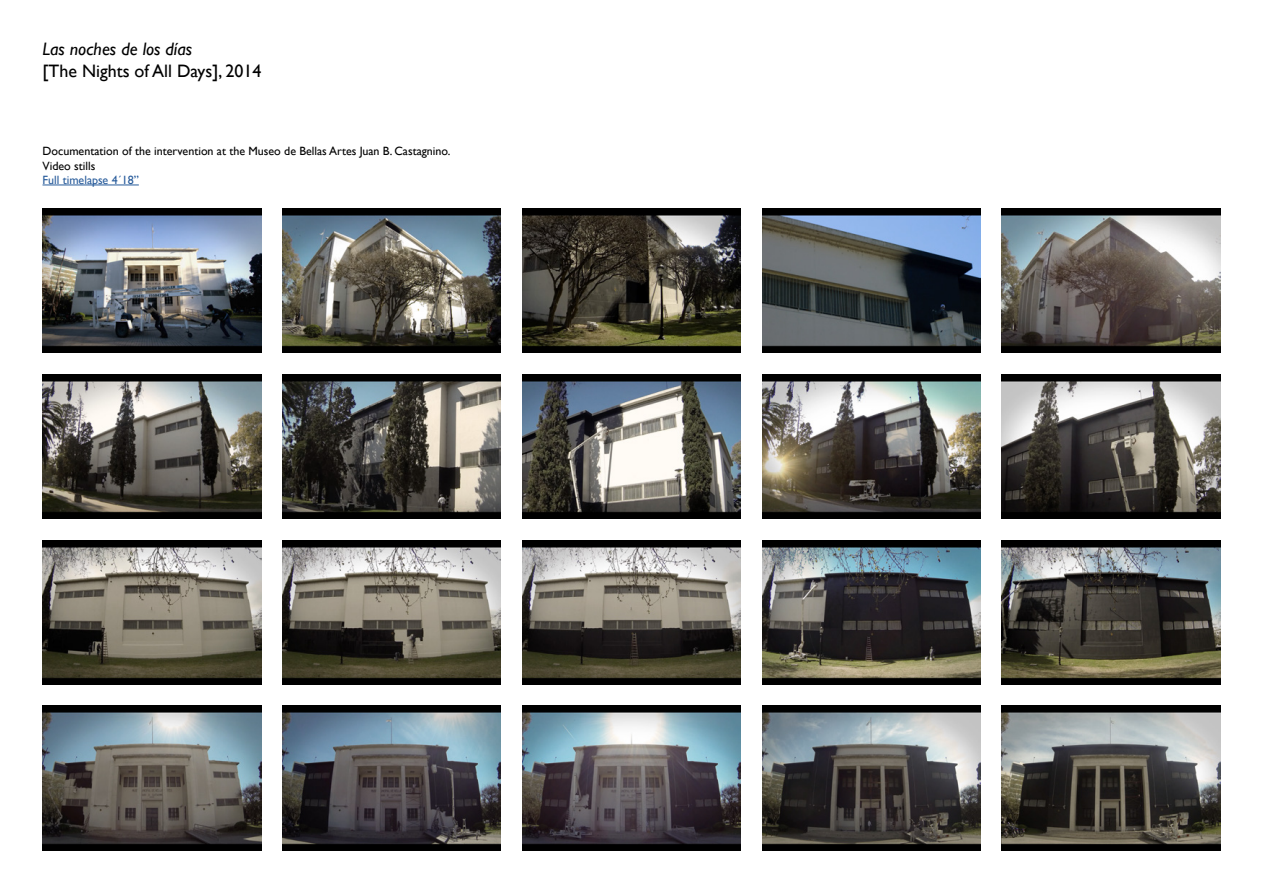
<style>
.page{position:relative;width:1263px;height:893px;background:#fff}
.page>*{position:absolute;margin:0;border:0;box-sizing:border-box;transform-origin:0 0}
.t1{font:18px "Gill Sans";color:#000}
.t2{font:italic 18px "Gill Sans";color:#000}
.t3{font:12px/14.5px "Gill Sans";color:#000}
.t4{font:12px "Gill Sans";color:#275b9b}
</style>
<div class="page">
<img style="left:43px;top:208px;width:218px;height:145px">
<img style="left:282px;top:208px;width:219px;height:145px">
<img style="left:522px;top:208px;width:219px;height:145px">
<img style="left:762px;top:208px;width:219px;height:145px">
<img style="left:1002px;top:208px;width:218px;height:145px">
<img style="left:43px;top:374px;width:218px;height:145px">
<img style="left:282px;top:374px;width:219px;height:145px">
<img style="left:522px;top:374px;width:219px;height:145px">
<img style="left:762px;top:374px;width:219px;height:145px">
<img style="left:1002px;top:374px;width:218px;height:145px">
<img style="left:43px;top:540px;width:218px;height:145px">
<img style="left:282px;top:540px;width:219px;height:145px">
<img style="left:522px;top:540px;width:219px;height:145px">
<img style="left:762px;top:540px;width:219px;height:145px">
<img style="left:1002px;top:540px;width:218px;height:145px">
<img style="left:43px;top:706px;width:218px;height:144px">
<img style="left:282px;top:706px;width:219px;height:144px">
<img style="left:522px;top:706px;width:219px;height:144px">
<img style="left:762px;top:706px;width:219px;height:144px">
<img style="left:1002px;top:706px;width:218px;height:144px">
<hr style="left:43px;top:185px;width:96px;height:1px;background:#275b9b">
<h1 class="t2" style="left:43px;top:39px;width:151px">Las noches de los días</h1>
<h1 class="t1" style="left:43px;top:61px;width:221px">[The Nights of All Days], 2014</h1>
<p class="t3" style="left:43px;top:144px;width:409px">Documentation of the intervention at the Museo de Bellas Artes Juan B. Castagnino.<br>Video stills</p>
<p class="t4" style="left:43px;top:173px;width:98px">Full timelapse 4´18”</p>
</div>
